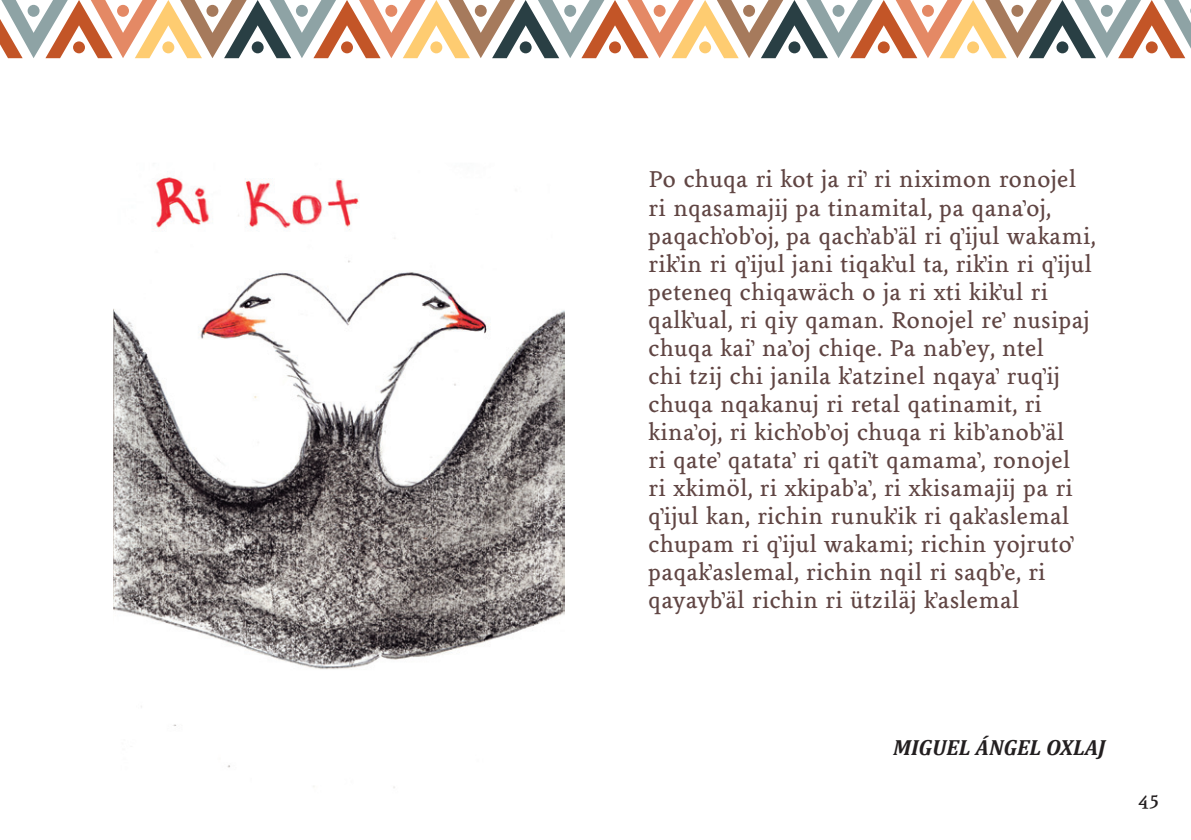
<style>
.page{position:relative;width:1191px;height:840px;background:#fff}
.page>*{position:absolute;margin:0;border:0;box-sizing:border-box;transform-origin:0 0}
.t1{font:22px/28px "Compilada";color:#604543}
.t2{font:italic 700 22px "Cambria";color:#231f20}
.t3{font:19px "Compilada";color:#231f20}
</style>
<div class="page">
<img style="left:114px;top:171px;width:450px;height:617px">
<svg style="left:0;top:0;width:1191px;height:58px"></svg>
<div style="left:609px;top:41px;width:12px;height:12px;background:#c35527;border-radius:50%"></div>
<p class="t1" style="left:648px;top:164px;width:448px">Po chuqa ri kot ja ri’ ri niximon ronojel ri nqasamajij pa tinamital, pa qana’oj, paqach’ob’oj, pa qach’ab’äl ri q’ijul wakami, rik’in ri q’ijul jani tiqak’ul ta, rik’in ri q’ijul peteneq chiqawäch o ja ri xti kik’ul ri qalk’ual, ri qiy qaman. Ronojel re’ nusipaj chuqa kai’ na’oj chiqe. Pa nab’ey, ntel<br>chi tzij chi janila k’atzinel nqaya’ ruq’ij chuqa nqakanuj ri retal qatinamit, ri kina’oj, ri kich’ob’oj chuqa ri kib’anob’äl<br>ri qate’ qatata’ ri qati’t qamama’, ronojel<br>ri xkimöl, ri xkipab’a’, ri xkisamajij pa ri q’ijul kan, richin runuk’ik ri qak’aslemal chupam ri q’ijul wakami; richin yojruto’ paqak’aslemal, richin nqil ri saqb’e, ri qayayb’äl richin ri ütziläj k’aslemal</p>
<p class="t2" style="left:893px;top:731px;width:214px">MIGUEL ÁNGEL OXLAJ</p>
<p class="t3" style="left:1138px;top:783px;width:22px">45</p>
</div>
